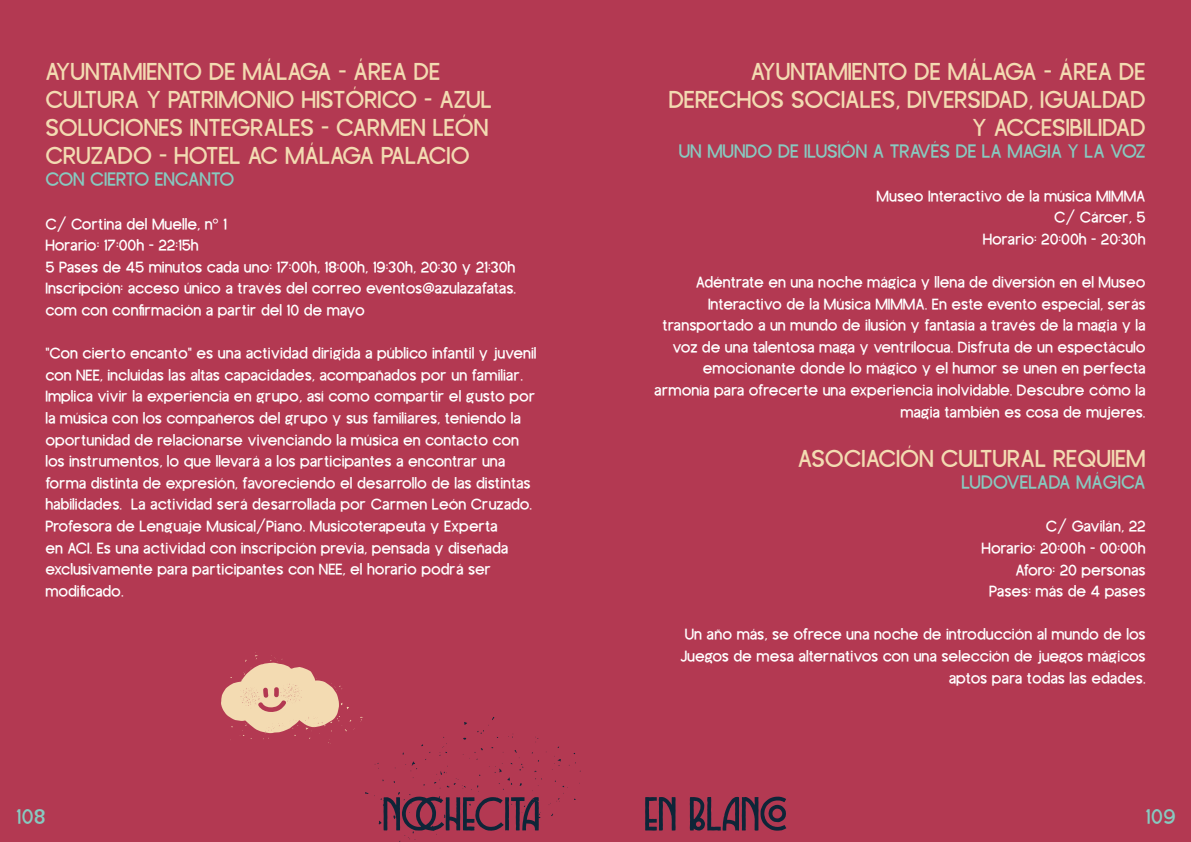
<style>
.page{position:relative;width:1191px;height:842px;background:#b33952}
.page>*{position:absolute;margin:0;border:0;box-sizing:border-box;transform-origin:0 0}
.t1{font:28px/28px "Wargo";color:#f3dbb2}
.t2{font:24px "Wargo";letter-spacing:.02em;color:#87cac0}
.t3{font:22px "Wargo";color:#87cac0}
.t4{font:18px/21.6px "Wargo";color:#fff;text-align:right}
</style>
<div class="page">
<svg style="left:645px;top:797px;width:31px;height:34px"></svg>
<svg style="left:689px;top:796px;width:97px;height:35px"></svg>
<svg style="left:221px;top:652px;width:360px;height:190px"></svg>
<h1 class="t1" style="left:45px;top:58px;width:448px">AYUNTAMIENTO DE MÁLAGA - ÁREA DE CULTURA Y PATRIMONIO HISTÓRICO - AZUL SOLUCIONES INTEGRALES - CARMEN LEÓN CRUZADO - HOTEL AC MÁLAGA PALACIO</h1>
<p class="t3" style="left:45px;top:168px;width:191px">CON CIERTO ENCANTO</p>
<p class="t4" style="left:45px;top:213px;width:472px;text-align:left">C/ Cortina del Muelle, nº 1<br>Horario: 17:00h - 22:15h<br>5 Pases de 45 minutos cada uno: 17:00h, 18:00h, 19:30h, 20:30 y 21:30h Inscripción: acceso único a través del correo eventos@azulazafatas. com con confirmación a partir del 10 de mayo</p>
<p class="t4" style="left:45px;top:342px;width:492px;text-align:left">"Con cierto encanto" es una actividad dirigida a público infantil y juvenil con NEE, incluidas las altas capacidades, acompañados por un familiar.<br>Implica vivir la experiencia en grupo, así como compartir el gusto por la música con los compañeros del grupo y sus familiares, teniendo la oportunidad de relacionarse vivenciando la música en contacto con los instrumentos, lo que llevará a los participantes a encontrar una forma distinta de expresión, favoreciendo el desarrollo de las distintas habilidades. La actividad será desarrollada por Carmen León Cruzado.<br>Profesora de Lenguaje Musical/Piano. Musicoterapeuta y Experta<br>en ACI. Es una actividad con inscripción previa, pensada y diseñada exclusivamente para participantes con NEE, el horario podrá ser modificado.</p>
<h1 class="t1" style="left:668px;top:58px;width:478px;text-align:right">AYUNTAMIENTO DE MÁLAGA - ÁREA DE<br>DERECHOS SOCIALES, DIVERSIDAD, IGUALDAD<br>Y ACCESIBILIDAD</h1>
<p class="t3" style="left:679px;top:140px;width:468px">UN MUNDO DE ILUSIÓN A TRAVÉS DE LA MAGIA Y LA VOZ</p>
<p class="t4" style="left:876px;top:185px;width:270px">Museo Interactivo de la música MIMMA<br>C/ Cárcer, 5<br>Horario: 20:00h - 20:30h</p>
<p class="t4" style="left:654px;top:271px;width:493px">Adéntrate en una noche mágica y llena de diversión en el Museo Interactivo de la Música MIMMA. En este evento especial, serás transportado a un mundo de ilusión y fantasía a través de la magia y la voz de una talentosa maga y ventrílocua. Disfruta de un espectáculo emocionante donde lo mágico y el humor se unen en perfecta armonía para ofrecerte una experiencia inolvidable. Descubre cómo la magia también es cosa de mujeres.</p>
<h1 class="t1" style="left:797px;top:444px;width:349px">ASOCIACIÓN CULTURAL REQUIEM</h1>
<p class="t3" style="left:961px;top:471px;width:186px">LUDOVELADA MÁGICA</p>
<p class="t4" style="left:981px;top:516px;width:165px">C/ Gavilán, 22<br>Horario: 20:00h - 00:00h<br>Aforo: 20 personas<br>Pases: más de 4 pases</p>
<p class="t4" style="left:680px;top:624px;width:467px">Un año más, se ofrece una noche de introducción al mundo de los<br>Juegos de mesa alternativos con una selección de juegos mágicos aptos para todas las edades.</p>
<h2 class="t2" style="left:16px;top:804px;width:31px">108</h2>
<h2 class="t2" style="left:1145px;top:804px;width:32px">109</h2>
</div>
